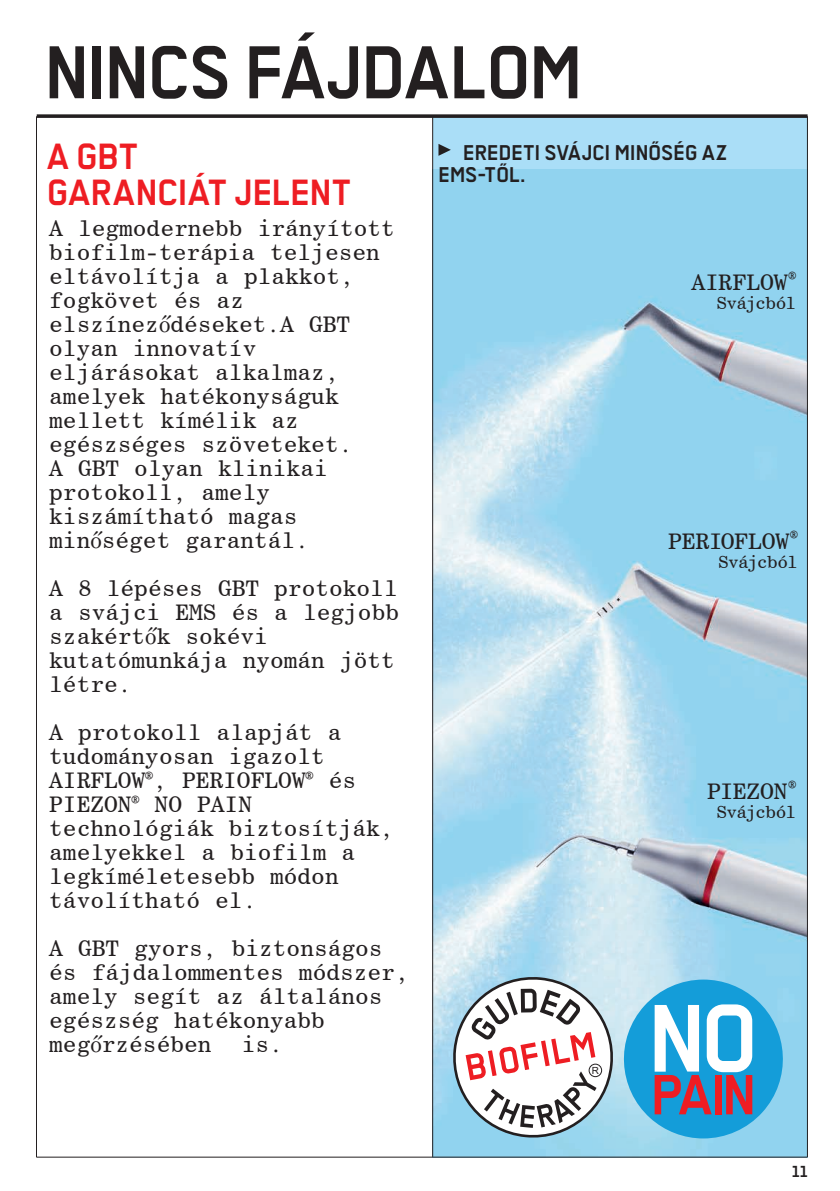
<style>
.page{position:relative;width:840px;height:1191px;background:#fff}
.page>*{position:absolute;margin:0;border:0;box-sizing:border-box;transform-origin:0 0}
._04_ZTitel_TB_35pt_4{font:700 84px "Transbold Neue Euro";letter-spacing:-.01em;color:#231f20}
._04_ZTitel_TB_35pt_4-2{font:700 41px "Transbold Neue Euro";letter-spacing:.01em;color:#ee1d23}
._04_ZTitel_TB_24pt_2{font:700 24px "Transbold Neue Euro";letter-spacing:.015em;color:#231f20}
._04_ZTitel_TB_35pt_4-3{font:23px/24px "Century Schoolbook BT Monospace";color:#231f20}
._07_KapitelS_TB_8pt{font:700 18px "Transbold Neue Euro";color:#231f20}
._04_ZTitel_TB_35pt_4-4{font:17.8px "Century Schoolbook BT Monospace";letter-spacing:-.03em;color:#231f20}
.t1{font:9.8px "Arial";color:#231f20}
.s1{font-family:"Century Schoolbook"}
</style>
<div class="page">
<div style="left:432px;top:116px;width:375px;height:1041px;background:#aadef7"></div>
<img style="left:433px;top:169px;width:373px;height:987px">
<hr style="left:36px;top:116px;width:1px;height:1041px;background:#231f20">
<hr style="left:36px;top:1156px;width:771px;height:1px;background:#231f20">
<hr style="left:806px;top:116px;width:1px;height:1041px;background:#231f20">
<svg style="left:37px;top:114px;width:770px;height:4px;background:#3a3738"></svg>
<hr style="left:432px;top:117px;width:1px;height:1039px;background:#231f20">
<svg style="left:438px;top:144px;width:12px;height:12px"></svg>
<svg style="left:453px;top:977px;width:329px;height:161px;background:#9dbed3"></svg>
<p class="_04_ZTitel_TB_35pt_4" style="left:45px;top:27px;width:538px">NINCS FÁJDALOM</p>
<p class="_04_ZTitel_TB_35pt_4-2" style="left:47px;top:134px;width:92px">A GBT</p>
<p class="_04_ZTitel_TB_35pt_4-2" style="left:47px;top:170px;width:305px">GARANCIÁT JELENT</p>
<p class="_04_ZTitel_TB_35pt_4-3" style="left:49px;top:216px;width:347px">A legmodernebb irányított biofilm-terápia teljesen eltávolítja a plakkot, fogkövet és az</p>
<p class="_04_ZTitel_TB_35pt_4-3" style="left:49px;top:312px;width:304px">elszínez<span class="s1">ő</span>déseket.A GBT olyan innovatív eljárásokat alkalmaz, amelyek hatékonyságuk mellett kímélik az egészséges szöveteket.</p>
<p class="_04_ZTitel_TB_35pt_4-3" style="left:49px;top:456px;width:280px">A GBT olyan klinikai protokoll, amely kiszámítható magas</p>
<p class="_04_ZTitel_TB_35pt_4-3" style="left:49px;top:528px;width:261px">min<span class="s1">ő</span>séget garantál.</p>
<p class="_04_ZTitel_TB_35pt_4-3" style="left:49px;top:576px;width:351px">A 8 lépéses GBT protokoll a svájci EMS és a legjobb szakért<span class="s1">ő</span>k sokévi kutatómunkája nyomán jött létre.</p>
<p class="_04_ZTitel_TB_35pt_4-3" style="left:49px;top:720px;width:346px">A protokoll alapját a tudományosan igazolt<br>AIRFLOW<sup>®</sup>, PERIOFLOW<sup>®</sup> és<br>PIEZON<sup>®</sup> NO PAIN technológiák biztosítják, amelyekkel a biofilm a legkíméletesebb módon távolítható el.</p>
<p class="_04_ZTitel_TB_35pt_4-3" style="left:49px;top:936px;width:361px">A GBT gyors, biztonságos és fájdalommentes módszer, amely segít az általános egészség hatékonyabb meg<span class="s1">ő</span>rzésében</p>
<p class="_04_ZTitel_TB_35pt_4-3" style="left:241px;top:1032px;width:43px">is.</p>
<p class="_04_ZTitel_TB_24pt_2" style="left:463px;top:139px;width:265px">EREDETI SVÁJCI MINŐSÉG AZ</p>
<p class="_04_ZTitel_TB_24pt_2" style="left:438px;top:161px;width:88px">EMS-TŐL.</p>
<p class="_04_ZTitel_TB_35pt_4-3" style="left:691px;top:270px;width:106px">AIRFLOW<sup>®</sup></p>
<p class="_04_ZTitel_TB_35pt_4-4" style="left:716px;top:292px;width:81px">Svájcból</p>
<p class="_04_ZTitel_TB_35pt_4-3" style="left:667px;top:528px;width:131px">PERIOFLOW<sup>®</sup></p>
<p class="_04_ZTitel_TB_35pt_4-4" style="left:717px;top:551px;width:81px">Svájcból</p>
<p class="t1" style="left:591px;top:1063px;width:9px">R</p>
<p class="_04_ZTitel_TB_35pt_4-3" style="left:706px;top:778px;width:91px">PIEZON<sup>®</sup></p>
<p class="_04_ZTitel_TB_35pt_4-4" style="left:716px;top:801px;width:81px">Svájcból</p>
<p class="_07_KapitelS_TB_8pt" style="left:791px;top:1161px;width:17px">11</p>
</div>
